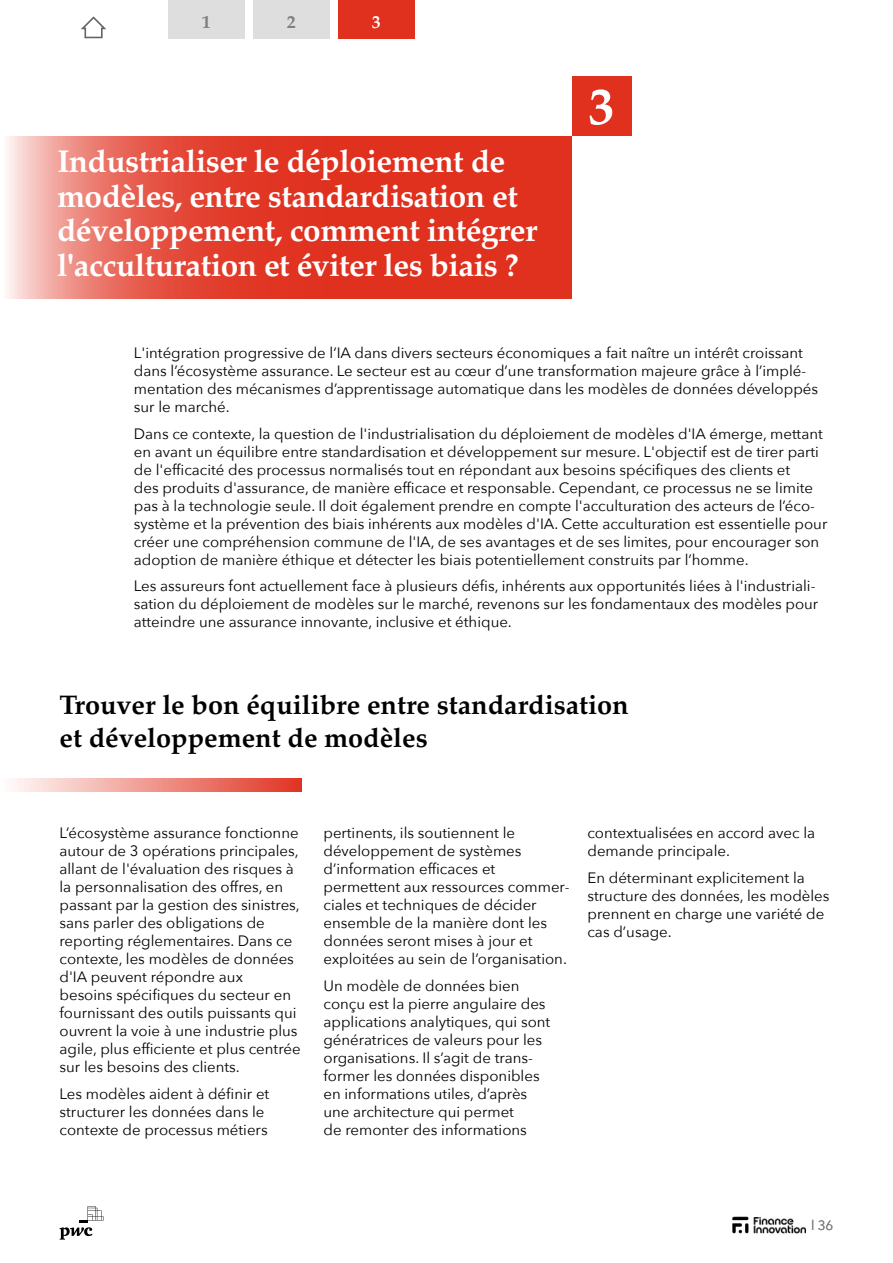
<style>
.page{position:relative;width:893px;height:1263px;background:#fff}
.page>*{position:absolute;margin:0;border:0;box-sizing:border-box;transform-origin:0 0}
.t1{font:700 52.5px "Palatino";color:#fff}
.t2{font:700 31.5px/34.5px "Palatino";letter-spacing:-.015em;color:#fff}
.t3{font:700 27px/33px "Palatino";color:#000}
.t4{font:700 18px "Palatino";color:#7d7d7d}
.t5{font:700 18px "Palatino";color:#fff}
.t6{font:15px/18px "Avenir Next";color:#000}
.t7{font:13.5px "Avenir Next";color:#7d7d7d}
</style>
<div class="page">
<svg style="left:60px;top:1206px;width:44px;height:33px"></svg>
<img style="left:733px;top:1216px;width:72px;height:18px">
<div style="left:572px;top:77px;width:59px;height:59px;background:#e0301e"></div>
<svg style="left:7px;top:136px;width:565px;height:163px;background:#e44d3e"></svg>
<svg style="left:13px;top:779px;width:289px;height:13px;background:#ef948a"></svg>
<svg style="left:81px;top:16px;width:25px;height:22px"></svg>
<div style="left:253px;top:0;width:77px;height:38px;background:#dedede"></div>
<div style="left:338px;top:0;width:77px;height:38px;background:#e0301e"></div>
<div style="left:168px;top:0;width:76px;height:38px;background:#dedede"></div>
<p class="t4" style="left:202px;top:6px;width:10px">1</p>
<p class="t4" style="left:287px;top:6px;width:10px">2</p>
<p class="t5" style="left:372px;top:6px;width:10px">3</p>
<h2 class="t2" style="left:57px;top:144px;width:482px">Industrialiser le déploiement de modèles, entre standardisation et développement, comment intégrer l'acculturation et éviter les biais ?</h2>
<h1 class="t1" style="left:588px;top:61px;width:28px">3</h1>
<p class="t6" style="left:134px;top:343px;width:686px">L'intégration progressive de l’IA dans divers secteurs économiques a fait naître un intérêt croissant dans l’écosystème assurance. Le secteur est au cœur d’une transformation majeure grâce à l’implé&shy;mentation des mécanismes d’apprentissage automatique dans les modèles de données développés sur le marché.</p>
<p class="t6" style="left:134px;top:424px;width:695px">Dans ce contexte, la question de l'industrialisation du déploiement de modèles d'IA émerge, mettant en avant un équilibre entre standardisation et développement sur mesure. L'objectif est de tirer parti de l'efficacité des processus normalisés tout en répondant aux besoins spécifiques des clients et<br>des produits d'assurance, de manière efficace et responsable. Cependant, ce processus ne se limite pas à la technologie seule. Il doit également prendre en compte l'acculturation des acteurs de l’éco&shy;système et la prévention des biais inhérents aux modèles d'IA. Cette acculturation est essentielle pour créer une compréhension commune de l'IA, de ses avantages et de ses limites, pour encourager son adoption de manière éthique et détecter les biais potentiellement construits par l’homme.</p>
<p class="t6" style="left:134px;top:576px;width:686px">Les assureurs font actuellement face à plusieurs défis, inhérents aux opportunités liées à l'industriali&shy;sation du déploiement de modèles sur le marché, revenons sur les fondamentaux des modèles pour atteindre une assurance innovante, inclusive et éthique.</p>
<h3 class="t3" style="left:60px;top:687px;width:571px">Trouver le bon équilibre entre standardisation et développement de modèles</h3>
<p class="t6" style="left:60px;top:823px;width:243px">L’écosystème assurance fonctionne autour de 3 opérations principales, allant de l'évaluation des risques à la personnalisation des offres, en passant par la gestion des sinistres, sans parler des obligations de reporting réglementaires. Dans ce contexte, les modèles de données d'IA peuvent répondre aux<br>besoins spécifiques du secteur en fournissant des outils puissants qui ouvrent la voie à une industrie plus agile, plus efficiente et plus centrée sur les besoins des clients.</p>
<p class="t6" style="left:60px;top:1084px;width:211px">Les modèles aident à définir et structurer les données dans le contexte de processus métiers</p>
<p class="t6" style="left:323px;top:823px;width:247px">pertinents, ils soutiennent le développement de systèmes d’information efficaces et permettent aux ressources commer&shy;ciales et techniques de décider ensemble de la manière dont les données seront mises à jour et exploitées au sein de l’organisation.</p>
<p class="t6" style="left:323px;top:976px;width:228px">Un modèle de données bien conçu est la pierre angulaire des applications analytiques, qui sont génératrices de valeurs pour les organisations. Il s’agit de trans&shy;former les données disponibles en informations utiles, d’après une architecture qui permet<br>de remonter des informations</p>
<p class="t6" style="left:587px;top:823px;width:229px">contextualisées en accord avec la demande principale.</p>
<p class="t6" style="left:587px;top:868px;width:244px">En déterminant explicitement la structure des données, les modèles prennent en charge une variété de cas d’usage.</p>
<p class="t7" style="left:811px;top:1213px;width:24px">ⅼ 36</p>
</div>
